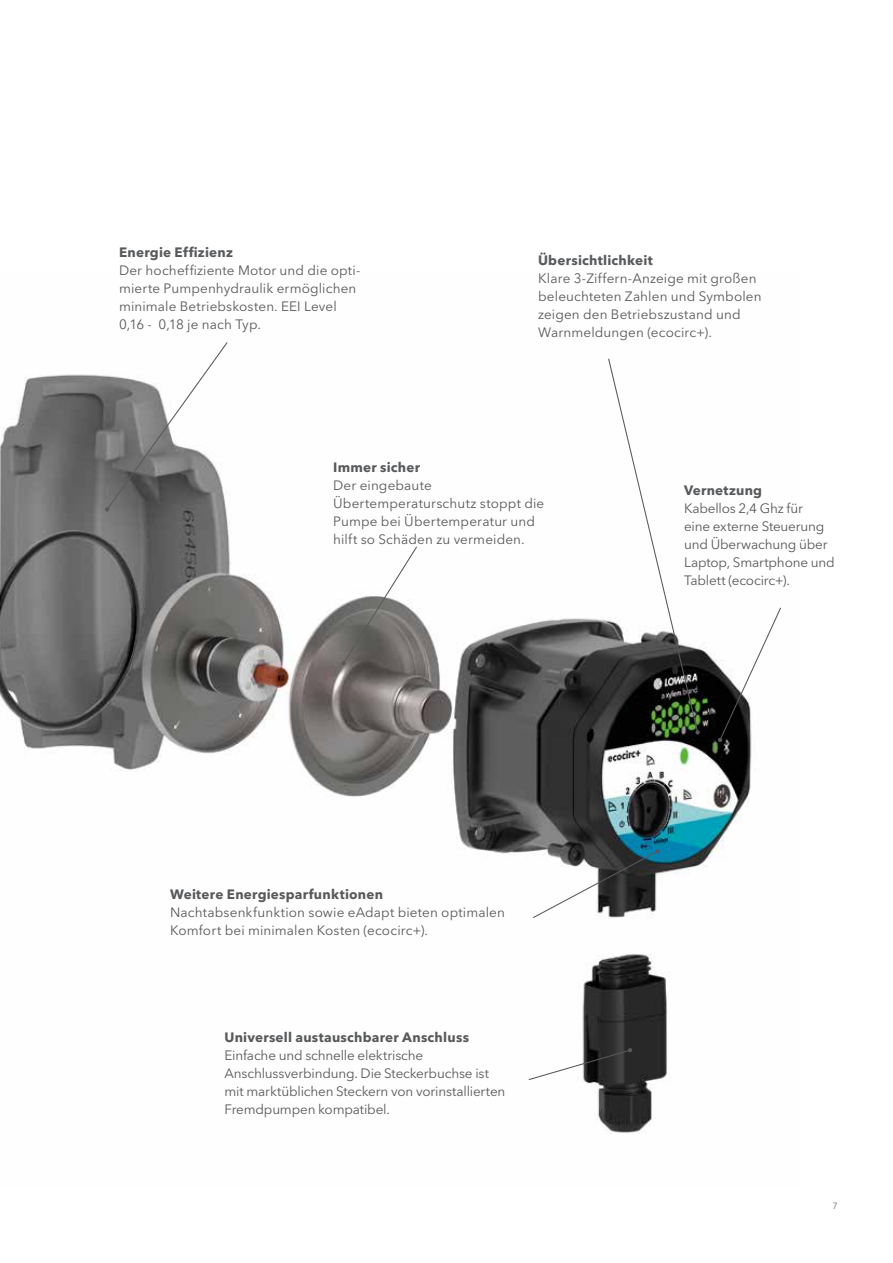
<style>
.page{position:relative;width:893px;height:1263px;background:#fff}
.page>*{position:absolute;margin:0;border:0;box-sizing:border-box;transform-origin:0 0}
.t1{font:13.5px/18px "Avenir Next LT Pro";letter-spacing:.005em;color:#58595b}
.t2{font:13.5px/18px "Avenir Next LT Pro";letter-spacing:-.015em;color:#58595b}
.t3{font:700 13.5px "Avenir Next LT Pro";letter-spacing:.015em;color:#58595b}
.t4{font:9px "Avenir Next LT Pro";color:#6d6e71}
</style>
<div class="page">
<img style="left:0;top:374px;width:752px;height:760px">
<svg style="left:527px;top:1048px;width:105px;height:33px"></svg>
<svg style="left:105px;top:342px;width:124px;height:170px"></svg>
<svg style="left:341px;top:545px;width:77px;height:120px"></svg>
<svg style="left:718px;top:606px;width:63px;height:136px"></svg>
<svg style="left:532px;top:849px;width:128px;height:70px"></svg>
<svg style="left:607px;top:358px;width:93px;height:376px"></svg>
<p class="t3" style="left:119px;top:244px;width:115px">Energie Effizienz</p>
<p class="t1" style="left:119px;top:261px;width:243px">Der hocheffiziente Motor und die opti&shy;mierte Pumpenhydraulik ermöglichen minimale Betriebskosten. EEI Level 0,16 - 0,18 je nach Typ.</p>
<p class="t3" style="left:538px;top:252px;width:116px">Übersichtlichkeit</p>
<p class="t1" style="left:538px;top:270px;width:225px">Klare 3-Ziffern-Anzeige mit großen beleuchteten Zahlen und Symbolen zeigen den Betriebszustand und<br>Warnmeldungen (ecocirc+).</p>
<p class="t3" style="left:333px;top:459px;width:88px">Immer sicher</p>
<p class="t1" style="left:333px;top:476px;width:212px">Der eingebaute<br>Übertemperaturschutz stoppt die<br>Pumpe bei Übertemperatur und hilft so Schäden zu vermeiden.</p>
<p class="t3" style="left:170px;top:886px;width:214px">Weitere Energiesparfunktionen</p>
<p class="t1" style="left:170px;top:903px;width:336px">Nachtabsenkfunktion sowie eAdapt bieten optimalen<br>Komfort bei minimalen Kosten (ecocirc+).</p>
<p class="t3" style="left:225px;top:1029px;width:246px">Universell austauschbarer Anschluss</p>
<p class="t2" style="left:225px;top:1046px;width:282px">Einfache und schnelle elektrische Anschlussverbindung. Die Steckerbuchse ist mit marktüblichen Steckern von vorinstallierten Fremdpumpen kompatibel.</p>
<p class="t3" style="left:684px;top:482px;width:80px">Vernetzung</p>
<p class="t2" style="left:684px;top:499px;width:152px">Kabellos 2,4 Ghz für<br>eine externe Steuerung und Überwachung über<br>Laptop, Smartphone und<br>Tablett (ecocirc+).</p>
<p class="t4" style="left:832px;top:1201px;width:7px">7</p>
</div>
